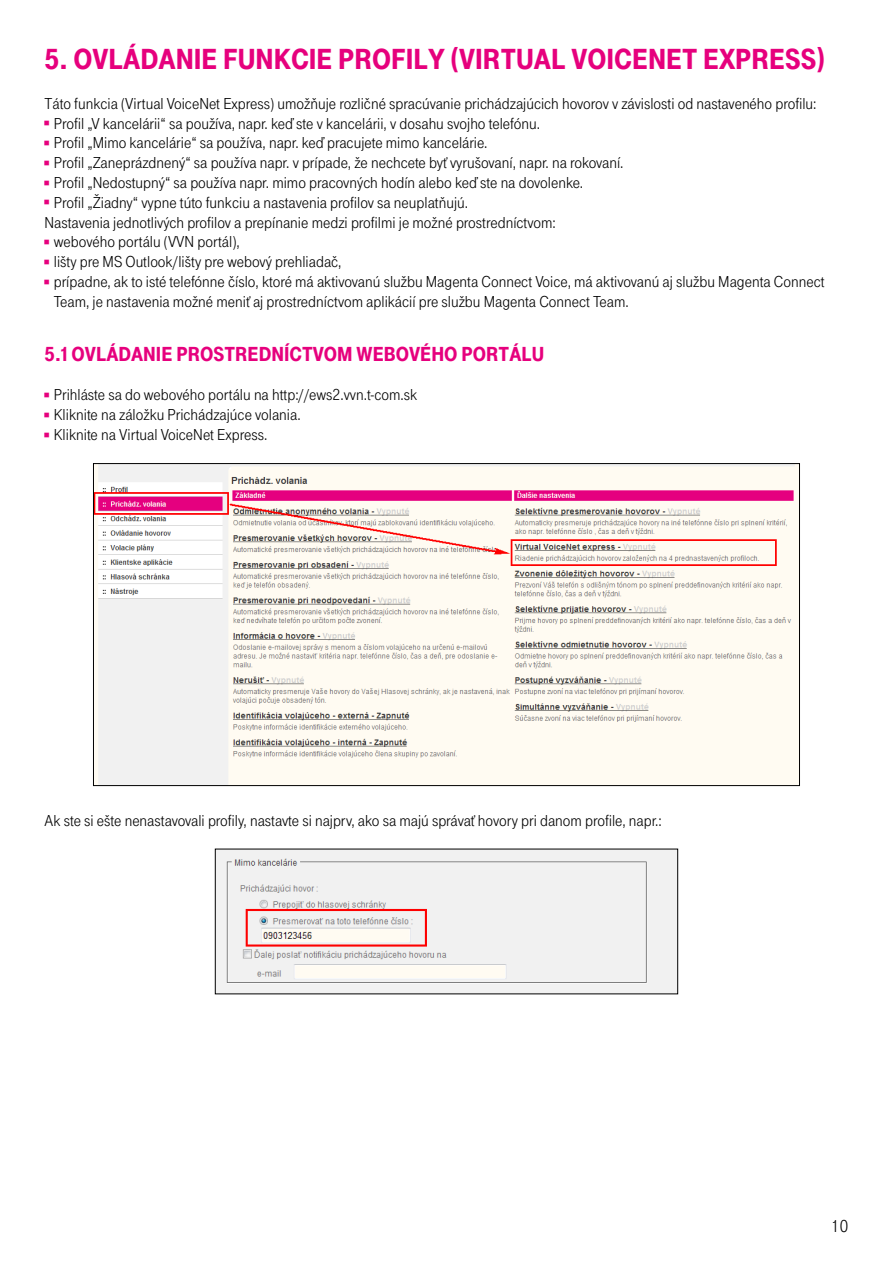
<style>
.page{position:relative;width:893px;height:1263px;background:#fff}
.page>*{position:absolute;margin:0;border:0;box-sizing:border-box;transform-origin:0 0}
.t1{font:900 30px "Tele Grotesk Headline";color:#e6007d}
.t2{font:900 21px "Tele Grotesk Headline";color:#e6007d}
.t3{font:18px "Tele Grotesk Norm";color:#000}
.t4{font:16.5px/19.8px "Tele Grotesk Norm";color:#000}
.s1{font-family:"Tele Logo";font-size:33px;color:#e6007d}
</style>
<div class="page">
<img style="left:95px;top:465px;width:703px;height:319px">
<img style="left:217px;top:851px;width:459px;height:141px">
<h1 class="t1" style="left:45px;top:43px;width:782px">5. OVLÁDANIE FUNKCIE PROFILY (VIRTUAL VOICENET EXPRESS)</h1>
<p class="t4" style="left:45px;top:94px;width:773px">Táto funkcia (Virtual VoiceNet Express) umožňuje rozličné spracúvanie prichádzajúcich hovorov v závislosti od nastaveného profilu:</p>
<p class="t4" style="left:45px;top:114px;width:497px"><span class="s1">§</span>Profil „V kancelárii“ sa používa, napr. keď ste v kancelárii, v dosahu svojho telefónu.</p>
<p class="t4" style="left:45px;top:133px;width:444px"><span class="s1">§</span>Profil „Mimo kancelárie“ sa používa, napr. keď pracujete mimo kancelárie.</p>
<p class="t4" style="left:45px;top:153px;width:580px"><span class="s1">§</span>Profil „Zaneprázdnený“ sa používa napr. v prípade, že nechcete byť vyrušovaní, napr. na rokovaní.</p>
<p class="t4" style="left:45px;top:173px;width:540px"><span class="s1">§</span>Profil „Nedostupný“ sa používa napr. mimo pracovných hodín alebo keď ste na dovolenke.</p>
<p class="t4" style="left:45px;top:193px;width:425px"><span class="s1">§</span>Profil „Žiadny“ vypne túto funkciu a nastavenia profilov sa neuplatňujú.</p>
<p class="t4" style="left:45px;top:213px;width:513px">Nastavenia jednotlivých profilov a prepínanie medzi profilmi je možné prostredníctvom:</p>
<p class="t4" style="left:45px;top:232px;width:197px"><span class="s1">§</span>webového portálu (VVN portál),</p>
<p class="t4" style="left:45px;top:252px;width:298px"><span class="s1">§</span>lišty pre MS Outlook/lišty pre webový prehliadač,</p>
<p class="t4" style="left:45px;top:272px;width:781px"><span class="s1">§</span>prípadne, ak to isté telefónne číslo, ktoré má aktivovanú službu Magenta Connect Voice, má aktivovanú aj službu Magenta Connect</p>
<p class="t4" style="left:54px;top:292px;width:576px">Team, je nastavenia možné meniť aj prostredníctvom aplikácií pre službu Magenta Connect Team.</p>
<p class="t2" style="left:45px;top:342px;width:501px">5.1 OVLÁDANIE PROSTREDNÍCTVOM WEBOVÉHO PORTÁLU</p>
<p class="t4" style="left:45px;top:385px;width:374px"><span class="s1">§</span>Prihláste sa do webového portálu na http://ews2.vvn.t-com.sk <span class="s1">§</span>Kliknite na záložku Prichádzajúce volania.<br><span class="s1">§</span>Kliknite na Virtual VoiceNet Express.</p>
<p class="t4" style="left:45px;top:810px;width:619px">Ak ste si ešte nenastavovali profily, nastavte si najprv, ako sa majú správať hovory pri danom profile, napr.:</p>
<p class="t3" style="left:831px;top:1216px;width:19px">10</p>
</div>
